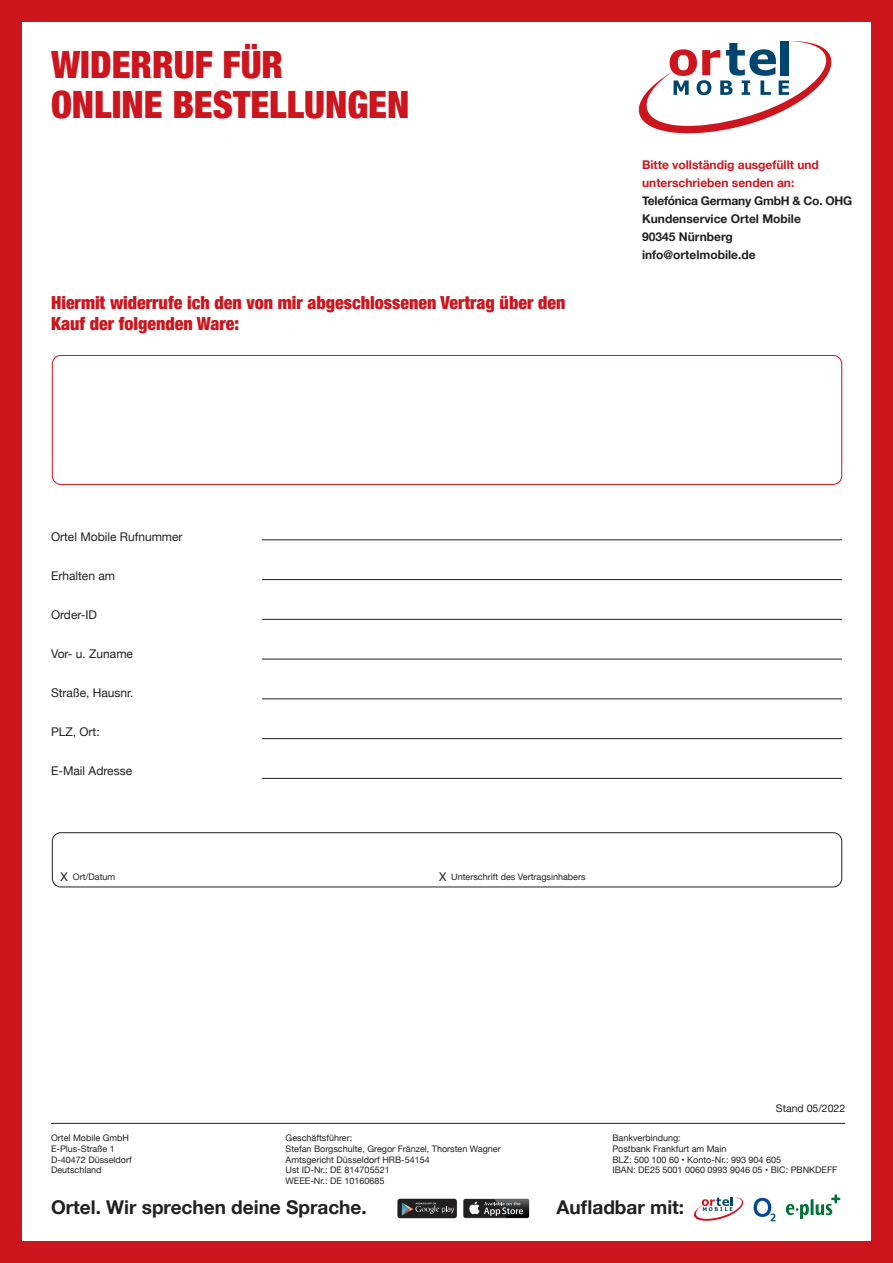
<style>
.page{position:relative;width:893px;height:1263px;background:#fff}
.page>*{position:absolute;margin:0;border:0;box-sizing:border-box;transform-origin:0 0}
.t1{font:900 condensed 37.65px/40.5px "Helvetica Neue";color:#cd151d}
.t2{font:700 19.05px "Helvetica Neue";color:#231f20}
.t3{font:900 condensed 18px/21.6px "Helvetica Neue";color:#cd151d}
.t4{font:12px "Helvetica Neue";color:#231f20}
.t5{font:700 12px/18px "Helvetica Neue";color:#231f20}
.t6{font:700 12px/18px "Helvetica Neue";color:#cd151d}
.t7{font:10.5px "Helvetica Neue";color:#231f20}
.t8{font:9px/10.8px "Helvetica Neue";color:#231f20}
.s1{font-size:12px}
</style>
<div class="page">
<svg style="left:638px;top:41px;width:194px;height:93px"></svg>
<svg style="left:694px;top:1197px;width:50px;height:24px"></svg>
<svg style="left:754px;top:1198px;width:22px;height:23px"></svg>
<svg style="left:786px;top:1194px;width:54px;height:24px"></svg>
<div style="left:397px;top:1199px;width:60px;height:19px;background:#231f20;border-radius:3px"></div>
<svg style="left:402px;top:1203px;width:52px;height:12px"></svg>
<div style="left:463px;top:1198px;width:66px;height:20px;background:#dedee0;border-radius:2px"></div>
<div style="left:463px;top:1199px;width:66px;height:19px;background:#231f20;border-radius:2px"></div>
<img style="left:494px;top:1199px;width:35px;height:19px">
<svg style="left:469px;top:1202px;width:54px;height:14px"></svg>
<hr style="left:51px;top:1123px;width:794px;height:1px;background:#231f20">
<div style="left:52px;top:832px;width:790px;height:55px;border:1px solid #231f20;border-radius:9px"></div>
<div style="left:52px;top:355px;width:790px;height:130px;border:1px solid #cd151d;border-radius:9px"></div>
<hr style="left:262px;top:619px;width:580px;height:1px;background:#231f20">
<hr style="left:262px;top:540px;width:580px;height:1px;background:#231f20">
<hr style="left:262px;top:659px;width:580px;height:1px;background:#231f20">
<hr style="left:262px;top:579px;width:580px;height:1px;background:#231f20">
<hr style="left:262px;top:699px;width:580px;height:1px;background:#231f20">
<hr style="left:262px;top:738px;width:580px;height:1px;background:#231f20">
<hr style="left:262px;top:778px;width:580px;height:1px;background:#231f20">
<div style="left:0;top:0;width:893px;height:21px;background:#cd151d"></div>
<div style="left:0;top:1242px;width:893px;height:21px;background:#cd151d"></div>
<div style="left:0;top:0;width:21px;height:1263px;background:#cd151d"></div>
<div style="left:872px;top:0;width:21px;height:1263px;background:#cd151d"></div>
<h1 class="t1" style="left:51px;top:42px;width:360px">WIDERRUF FÜR<br>ONLINE BESTELLUNGEN</h1>
<h3 class="t3" style="left:51px;top:291px;width:516px">Hiermit widerrufe ich den von mir abgeschlossenen Vertrag über den<br>Kauf der folgenden Ware:</h3>
<h3 class="t6" style="left:642px;top:156px;width:178px">Bitte vollständig ausgefüllt und unterschrieben senden an:</h3>
<h3 class="t5" style="left:642px;top:192px;width:212px">Telefónica Germany GmbH &amp; Co. OHG<br>Kundenservice Ortel Mobile<br>90345 Nürnberg<br>info@ortelmobile.de</h3>
<h3 class="t4" style="left:51px;top:528px;width:133px">Ortel Mobile Rufnummer</h3>
<h3 class="t4" style="left:51px;top:567px;width:66px">Erhalten am</h3>
<h3 class="t4" style="left:51px;top:606px;width:48px">Order-ID</h3>
<h3 class="t4" style="left:51px;top:645px;width:84px">Vor- u. Zuname</h3>
<h3 class="t4" style="left:51px;top:684px;width:84px">Straße, Hausnr.</h3>
<h3 class="t4" style="left:51px;top:723px;width:50px">PLZ, Ort:</h3>
<h3 class="t4" style="left:51px;top:762px;width:83px">E-Mail Adresse</h3>
<p class="t8" style="left:61px;top:872px;width:56px"><span class="s1">X</span> Ort/Datum</p>
<p class="t8" style="left:439px;top:872px;width:148px"><span class="s1">X</span> Unterschrift des Vertragsinhabers</p>
<p class="t7" style="left:776px;top:1100px;width:71px">Stand 05/2022</p>
<p class="t8" style="left:51px;top:1133px;width:82px">Ortel Mobile GmbH<br>E-Plus-Straße 1<br>D-40472 Düsseldorf<br>Deutschland</p>
<p class="t8" style="left:286px;top:1133px;width:217px">Geschäftsführer:<br>Stefan Borgschulte, Gregor Fränzel, Thorsten Wagner<br>Amtsgericht Düsseldorf HRB-54154<br>Ust ID-Nr.: DE 814705521<br>WEEE-Nr.: DE 10160685</p>
<p class="t8" style="left:612px;top:1133px;width:227px">Bankverbindung:<br>Postbank Frankfurt am Main<br>BLZ: 500 100 60 • Konto-Nr.: 993 904 605<br>IBAN: DE25 5001 0060 0993 9046 05 • BIC: PBNKDEFF</p>
<h2 class="t2" style="left:51px;top:1192px;width:317px">Ortel. Wir sprechen deine Sprache.</h2>
<h2 class="t2" style="left:556px;top:1192px;width:129px">Aufladbar mit:</h2>
</div>
